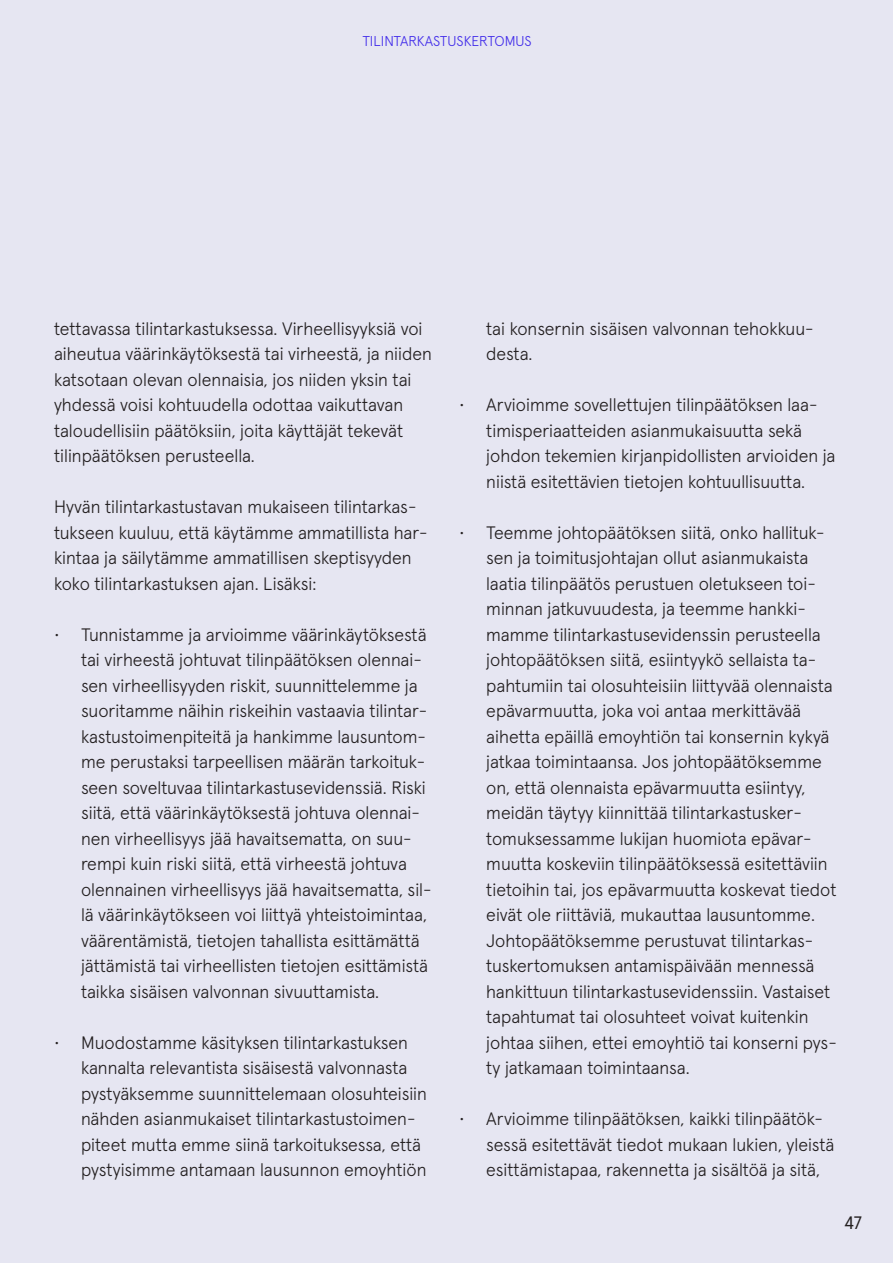
<style>
.page{position:relative;width:893px;height:1263px;background:#e6e6f2}
.page>*{position:absolute;margin:0;border:0;box-sizing:border-box;transform-origin:0 0}
.t1{font:300 18px/25.5px "Apercu Pro";color:#231f20}
.t2{font:18px "Apercu Pro";color:#231f20}
.t3{font:300 14.25px "Apercu Pro";color:#432eea}
</style>
<div class="page">
<p class="t3" style="left:362px;top:30px;width:47px">Tilintarkas</p>
<p class="t3" style="left:440px;top:30px;width:92px">tuskertomus</p>
<p class="t1" style="left:54px;top:314px;width:379px">tettavassa tilintarkastuksessa. Virheellisyyksiä voi aiheutua väärinkäytöksestä tai virheestä, ja niiden katsotaan olevan olennaisia, jos niiden yksin tai yhdessä voisi kohtuudella odottaa vaikuttavan taloudellisiin päätöksiin, joita käyttäjät tekevät tilinpäätöksen perusteella.</p>
<p class="t1" style="left:54px;top:492px;width:375px">Hyvän tilintarkastustavan mukaiseen tilintarkas&shy;tukseen kuuluu, että käytämme ammatillista har&shy;kintaa ja säilytämme ammatillisen skeptisyyden koko tilintarkastuksen ajan. Lisäksi:</p>
<p class="t1" style="left:81px;top:620px;width:352px;text-indent:-27px">• Tunnistamme ja arvioimme väärinkäytöksestä tai virheestä johtuvat tilinpäätöksen olennai&shy;sen virheellisyyden riskit, suunnittelemme ja suoritamme näihin riskeihin vastaavia tilintar&shy;kastustoimenpiteitä ja hankimme lausuntom&shy;me perustaksi tarpeellisen määrän tarkoituk&shy;seen soveltuvaa tilintarkastusevidenssiä. Riski siitä, että väärinkäytöksestä johtuva olennai&shy;nen virheellisyys jää havaitsematta, on suu&shy;rempi kuin riski siitä, että virheestä johtuva olennainen virheellisyys jää havaitsematta, sil&shy;lä väärinkäytökseen voi liittyä yhteistoimintaa, väärentämistä, tietojen tahallista esittämättä jättämistä tai virheellisten tietojen esittämistä taikka sisäisen valvonnan sivuuttamista.</p>
<p class="t1" style="left:81px;top:1028px;width:348px;text-indent:-27px">• M uodostamme käsityksen tilintarkastuksen kannalta relevantista sisäisestä valvonnasta pystyäksemme suunnittelemaan olosuhteisiin nähden asianmukaiset tilintarkastustoimen&shy;piteet mutta emme siinä tarkoituksessa, että pystyisimme antamaan lausunnon emoyhtiön</p>
<p class="t1" style="left:486px;top:314px;width:329px">tai konsernin sisäisen valvonnan tehokkuu&shy;desta.</p>
<p class="t1" style="left:486px;top:391px;width:351px;text-indent:-27px">• Arvioimme sovellettujen tilinpäätöksen laa&shy;timisperiaatteiden asianmukaisuutta sekä johdon tekemien kirjanpidollisten arvioiden ja niistä esitettävien tietojen kohtuullisuutta.</p>
<p class="t1" style="left:486px;top:518px;width:352px;text-indent:-27px">• Teemme johtopäätöksen siitä, onko hallituk&shy;sen ja toimitusjohtajan ollut asianmukaista laatia tilinpäätös perustuen oletukseen toi&shy;minnan jatkuvuudesta, ja teemme hankki&shy;mamme tilintarkastusevidenssin perusteella johtopäätöksen siitä, esiintyykö sellaista ta&shy;pahtumiin tai olosuhteisiin liittyvää olennaista epävarmuutta, joka voi antaa merkittävää aihetta epäillä emoyhtiön tai konsernin kykyä jatkaa toimintaansa. Jos johtopäätöksemme on, että olennaista epävarmuutta esiintyy, meidän täytyy kiinnittää tilintarkastusker&shy;tomuksessamme lukijan huomiota epävar&shy;muutta koskeviin tilinpäätöksessä esitettäviin tietoihin tai, jos epävarmuutta koskevat tiedot eivät ole riittäviä, mukauttaa lausuntomme.<br>Johtopäätöksemme perustuvat tilintarkas&shy;tuskertomuksen antamispäivään mennessä hankittuun tilintarkastusevidenssiin. Vastaiset tapahtumat tai olosuhteet voivat kuitenkin johtaa siihen, ettei emoyhtiö tai konserni pys&shy;ty jatkamaan toimintaansa.</p>
<p class="t1" style="left:486px;top:1105px;width:350px;text-indent:-27px">• Arvioimme tilinpäätöksen, kaikki tilinpäätök&shy;sessä esitettävät tiedot mukaan lukien, yleistä esittämistapaa, rakennetta ja sisältöä ja sitä,</p>
<p class="t2" style="left:844px;top:1209px;width:20px">47</p>
</div>
